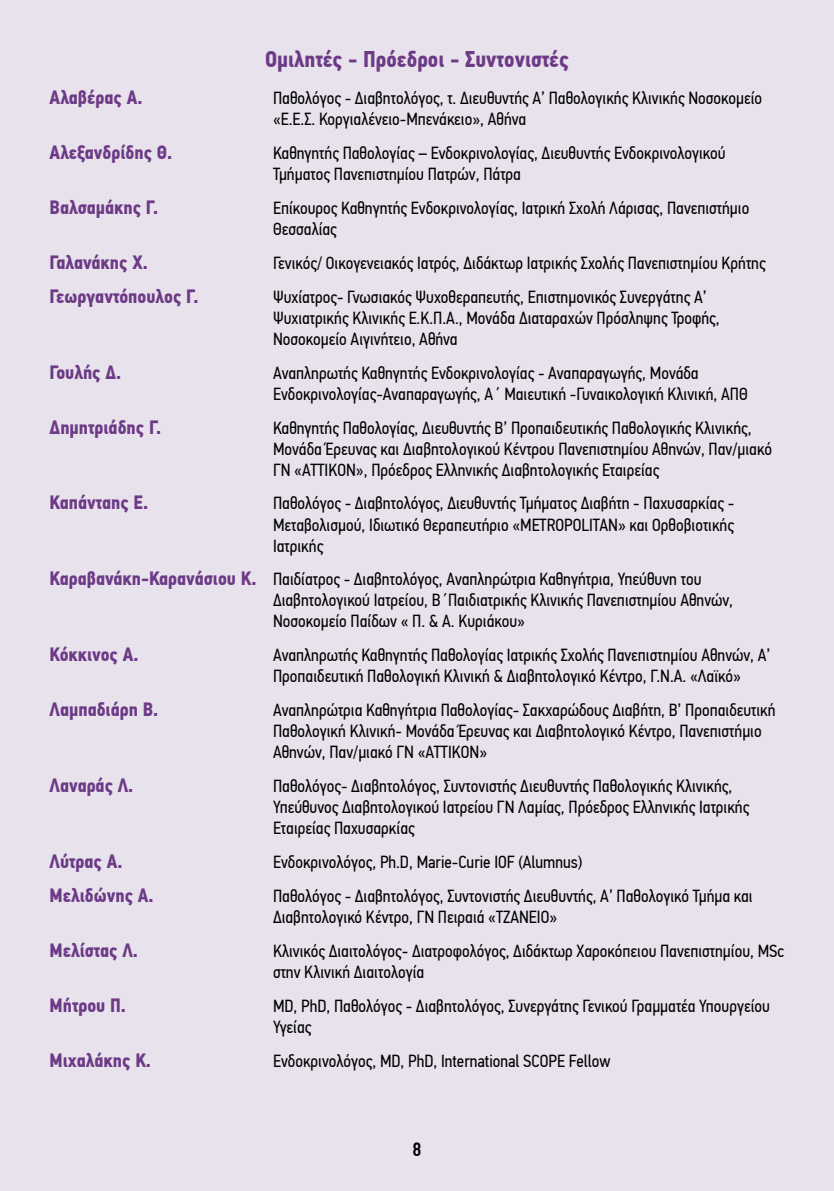
<style>
.page{position:relative;width:834px;height:1191px;background:#fff}
.page>*{position:absolute;margin:0;border:0;box-sizing:border-box;transform-origin:0 0}
.t1{font:700 22.75px "PF Din Text Cond Pro";color:#6c3a86}
.t2{font:700 19.25px "PF Din Text Cond Pro";color:#6c3a86}
.t3{font:500 19.25px "PF Din Text Cond Pro";color:#000}
.t4{font:17.5px/21px "PF Din Text Cond Pro";color:#000}
.s1{font-weight:700;font-size:19.25px;color:#6c3a86}
</style>
<div class="page">
<div style="left:0;top:0;width:833px;height:1191px;background:#e8e2ec"></div>
<h1 class="t1" style="left:265px;top:45px;width:305px">Ομιλητές - Πρόεδροι - Συντονιστές</h1>
<p class="t2" style="left:50px;top:85px;width:94px">Αλαβέρας Α.</p>
<p class="t4" style="left:273px;top:87px;width:490px">Παθολόγος - Διαβητολόγος, τ. Διευθυντής Α’ Παθολογικής Κλινικής Νοσοκομείο «Ε.Ε.Σ. Κοργιαλένειο-Μπενάκειο», Αθήνα</p>
<p class="t2" style="left:50px;top:140px;width:124px">Αλεξανδρίδης Θ.</p>
<p class="t4" style="left:273px;top:142px;width:454px">Καθηγητής Παθολογίας – Ενδοκρινολογίας, Διευθυντής Ενδοκρινολογικού<br>Τμήματος Πανεπιστημίου Πατρών, Πάτρα</p>
<p class="t2" style="left:50px;top:195px;width:110px">Βαλσαµάκης Γ.</p>
<p class="t4" style="left:273px;top:197px;width:478px">Επίκουρος Καθηγητής Ενδοκρινολογίας, Ιατρική Σχολή Λάρισας, Πανεπιστήμιο<br>Θεσσαλίας</p>
<p class="t2" style="left:50px;top:250px;width:100px">Γαλανάκης Χ.</p>
<p class="t4" style="left:273px;top:252px;width:494px">Γενικός/ Οικογενειακός Ιατρός, Διδάκτωρ Ιατρικής Σχολής Πανεπιστημίου Κρήτης</p>
<p class="t2" style="left:50px;top:284px;width:150px">Γεωργαντόπουλος Γ.</p>
<p class="t4" style="left:273px;top:286px;width:448px">Ψυχίατρος- Γνωσιακός Ψυχοθεραπευτής, Επιστημονικός Συνεργάτης Α’<br>Ψυχιατρικής Κλινικής Ε.Κ.Π.Α., Μονάδα Διαταραχών Πρόσληψης Τροφής,<br>Νοσοκομείο Αιγινήτειο, Αθήνα</p>
<p class="t2" style="left:50px;top:360px;width:73px">Γουλής Δ.</p>
<p class="t4" style="left:273px;top:362px;width:476px">Αναπληρωτής Καθηγητής Ενδοκρινολογίας - Αναπαραγωγής, Μονάδα<br>Ενδοκρινολογίας-Αναπαραγωγής, Α΄ Μαιευτική -Γυναικολογική Κλινική, ΑΠΘ</p>
<p class="t2" style="left:50px;top:415px;width:113px">Δηµητριάδης Γ.</p>
<p class="t4" style="left:273px;top:417px;width:500px">Καθηγητής Παθολογίας, Διευθυντής Β’ Προπαιδευτικής Παθολογικής Κλινικής,<br>Μονάδα Έρευνας και Διαβητολογικού Κέντρου Πανεπιστημίου Αθηνών, Παν/μιακό<br>ΓΝ «ΑΤΤΙΚΟΝ», Πρόεδρος Ελληνικής Διαβητολογικής Εταιρείας</p>
<p class="t2" style="left:50px;top:491px;width:100px">Καπάνταης Ε.</p>
<p class="t4" style="left:273px;top:493px;width:462px;text-align:justify">Παθολόγος - Διαβητολόγος, Διευθυντής Τμήματος Διαβήτη - Παχυσαρκίας - Μεταβολισμού, Ιδιωτικό Θεραπευτήριο «METROPOLITAN» και Ορθοβιοτικής Ιατρικής</p>
<p class="t4" style="left:273px;top:569px;width:461px;text-indent:-223px"><span class="s1">Καραβανάκη-Καρανάσιου Κ.</span> Παιδίατρος - Διαβητολόγος, Αναπληρώτρια Καθηγήτρια, Υπεύθυνη του<br>Διαβητολογικού Ιατρείου, Β΄Παιδιατρικής Κλινικής Πανεπιστημίου Αθηνών,<br>Νοσοκομείο Παίδων « Π. &amp; Α. Κυριάκου»</p>
<p class="t2" style="left:50px;top:643px;width:90px">Κόκκινος Α.</p>
<p class="t4" style="left:273px;top:645px;width:499px">Αναπληρωτής Καθηγητής Παθολογίας Ιατρικής Σχολής Πανεπιστημίου Αθηνών, Α’<br>Προπαιδευτική Παθολογική Κλινική &amp; Διαβητολογικό Κέντρο, Γ.Ν.Α. «Λαϊκό»</p>
<p class="t2" style="left:50px;top:698px;width:110px">Λαµπαδιάρη Β.</p>
<p class="t4" style="left:273px;top:700px;width:504px">Αναπληρώτρια Καθηγήτρια Παθολογίας- Σακχαρώδους Διαβήτη, Β’ Προπαιδευτική<br>Παθολογική Κλινική- Μονάδα Έρευνας και Διαβητολογικό Κέντρο, Πανεπιστήμιο<br>Αθηνών, Παν/μιακό ΓΝ «ΑΤΤΙΚΟΝ»</p>
<p class="t2" style="left:50px;top:774px;width:85px">Λαναράς Λ.</p>
<p class="t4" style="left:273px;top:776px;width:478px">Παθολόγος- Διαβητολόγος, Συντονιστής Διευθυντής Παθολογικής Κλινικής,<br>Υπεύθυνος Διαβητολογικού Ιατρείου ΓΝ Λαμίας, Πρόεδρος Ελληνικής Ιατρικής<br>Εταιρείας Παχυσαρκίας</p>
<p class="t2" style="left:50px;top:850px;width:74px">Λύτρας Α.</p>
<p class="t4" style="left:273px;top:852px;width:311px">Ενδοκρινολόγος, Ph.D, Marie-Curie IOF (Alumnus)</p>
<p class="t2" style="left:50px;top:884px;width:105px">Μελιδώνης Α.</p>
<p class="t4" style="left:273px;top:885px;width:481px">Παθολόγος - Διαβητολόγος, Συντονιστής Διευθυντής, Α’ Παθολογικό Τμήμα και<br>Διαβητολογικό Κέντρο, ΓΝ Πειραιά «ΤΖΑΝΕΙΟ»</p>
<p class="t2" style="left:50px;top:939px;width:90px">Μελίστας Λ.</p>
<p class="t4" style="left:273px;top:940px;width:512px">Κλινικός Διαιτολόγος- Διατροφολόγος, Διδάκτωρ Χαροκόπειου Πανεπιστημίου, MSc στην Κλινική Διαιτολογία</p>
<p class="t2" style="left:50px;top:994px;width:78px">Μήτρου Π.</p>
<p class="t4" style="left:273px;top:995px;width:498px">MD, PhD, Παθολόγος - Διαβητολόγος, Συνεργάτης Γενικού Γραμματέα Υπουργείου<br>Υγείας</p>
<p class="t2" style="left:50px;top:1048px;width:103px">Μιχαλάκης Κ.</p>
<p class="t4" style="left:273px;top:1050px;width:339px">Ενδοκρινολόγος, MD, PhD, International SCOPE Fellow</p>
<p class="t3" style="left:412px;top:1137px;width:10px">8</p>
</div>
